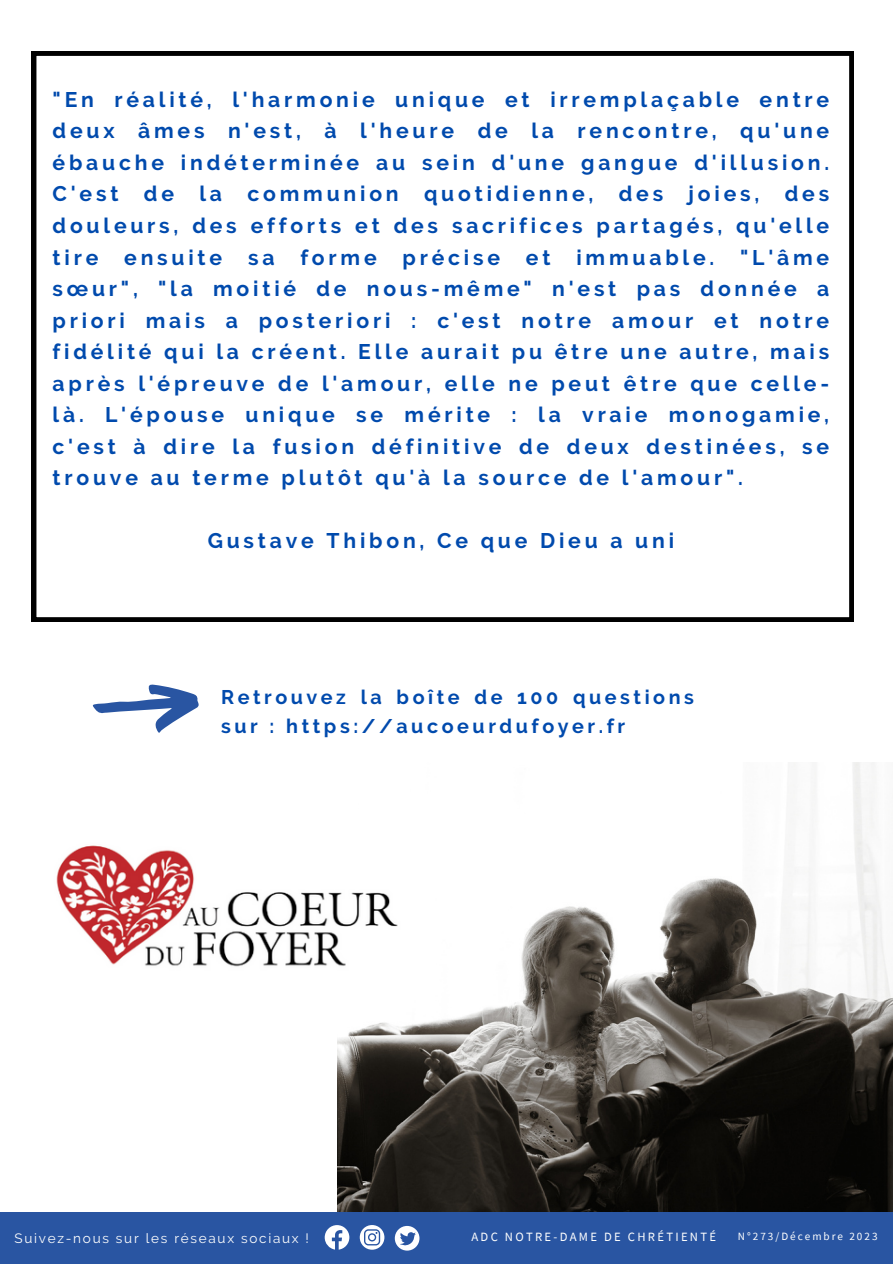
<style>
.page{position:relative;width:893px;height:1264px;background:#fff}
.page>*{position:absolute;margin:0;border:0;box-sizing:border-box;transform-origin:0 0}
.t1{font:700 21.15px/31.5px "Raleway";letter-spacing:.18em;color:#004aad;text-align:justify}
.t2{font:700 19.65px/29.2px "Raleway";letter-spacing:.18em;color:#004aad}
.t3{font:13.5px "Raleway";letter-spacing:.13em;color:#fff}
.t4{font:12.6px "Source Sans Pro";letter-spacing:.18em;color:#fff}
.t5{font:11.1px "Source Sans Pro";letter-spacing:.18em;color:#fff}
</style>
<div class="page">
<img style="left:337px;top:762px;width:555px;height:449px">
<div style="left:0;top:1211px;width:892px;height:52px;background:#2955a2"></div>
<svg style="left:395px;top:1226px;width:24px;height:24px"></svg>
<svg style="left:360px;top:1225px;width:24px;height:24px"></svg>
<svg style="left:325px;top:1225px;width:24px;height:24px"></svg>
<svg style="left:32px;top:51px;width:821px;height:570px"></svg>
<img style="left:56px;top:838px;width:378px;height:148px">
<svg style="left:92px;top:684px;width:107px;height:48px"></svg>
<p class="t1" style="left:53px;top:84px;width:778px">"En réalité, l'harmonie unique et irremplaçable entre deux âmes n'est, à l'heure de la rencontre, qu'une ébauche indéterminée au sein d'une gangue d'illusion.<br>C'est de la communion quotidienne, des joies, des douleurs, des efforts et des sacrifices partagés, qu'elle tire ensuite sa forme précise et immuable. "L'âme sœur", "la moitié de nous-même" n'est pas donnée a priori mais a posteriori : c'est notre amour et notre fidélité qui la créent. Elle aurait pu être une autre, mais après l'épreuve de l'amour, elle ne peut être que celle&shy;là. L'épouse unique se mérite : la vraie monogamie, c'est à dire la fusion définitive de deux destinées, se trouve au terme plutôt qu'à la source de l'amour".</p>
<p class="t1" style="left:208px;top:525px;width:468px">Gustave Thibon, Ce que Dieu a uni</p>
<p class="t2" style="left:221px;top:682px;width:474px">Retrouvez la boîte de 100 questions sur : https://aucoeurdufoyer.fr</p>
<p class="t3" style="left:14px;top:1229px;width:296px">Suivez-nous sur les réseaux sociaux !</p>
<p class="t4" style="left:471px;top:1228px;width:246px">ADC NOTRE-DAME DE CHRÉTIENTÉ</p>
<p class="t5" style="left:737px;top:1229px;width:141px">N°273/Décembre 2023</p>
</div>
